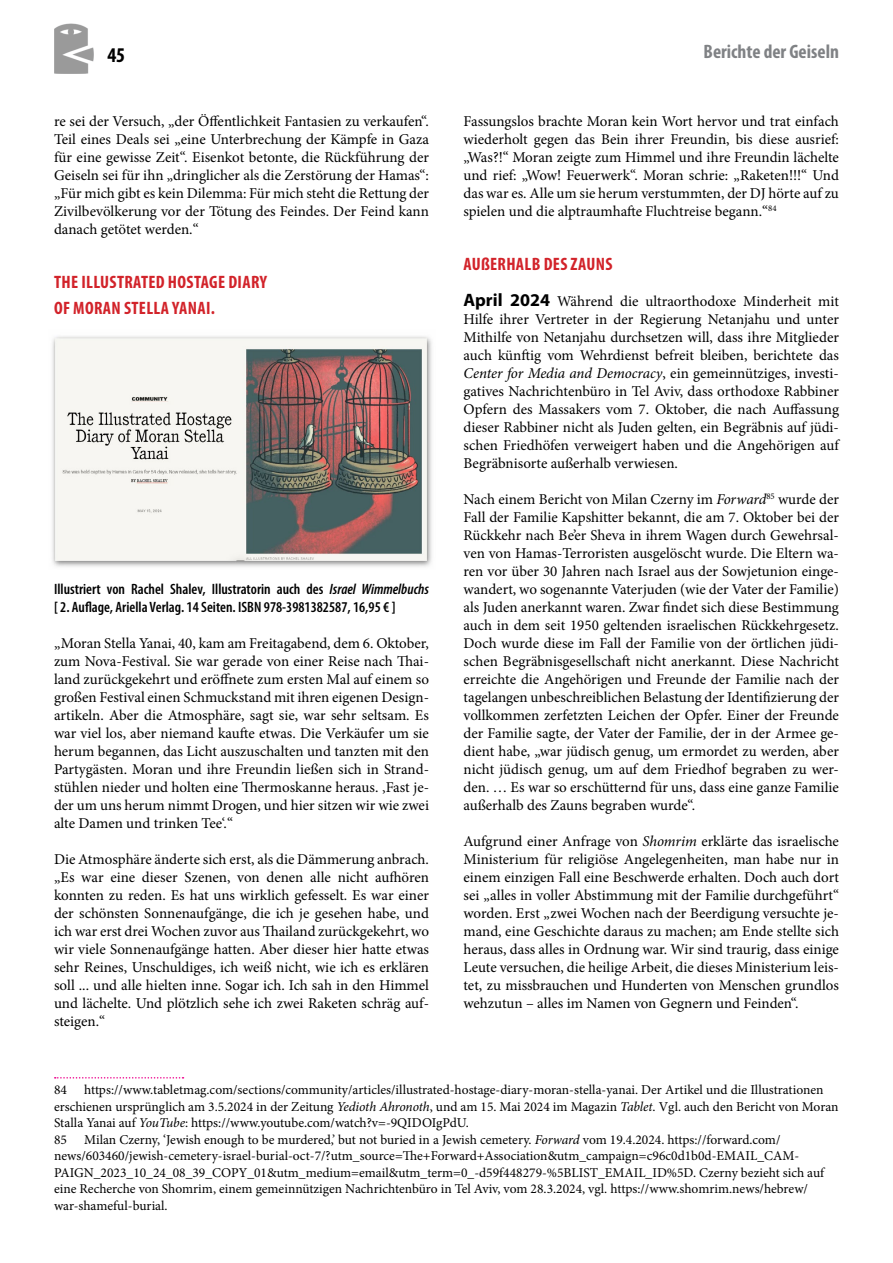
<style>
.page{position:relative;width:893px;height:1263px;background:#fff}
.page>*{position:absolute;margin:0;border:0;box-sizing:border-box;transform-origin:0 0}
.t1{font:700 condensed 21px "Myriad Pro";color:#000}
.t2{font:700 condensed 19.5px "Myriad Pro";color:#808285}
.Überschrift_3{font:700 condensed 18px/25.5px "Myriad Pro";letter-spacing:.02em;color:#d2232a}
.Fleißtext{font:15px/18px "Minion Pro";color:#000;text-align:justify}
.Bildunterschrift{font:600 condensed 15px/18px "Myriad Pro";color:#000}
.Footnote{font:13.5px/16.5px "Minion Pro";color:#000}
.s1{font-style:italic}
.s2{font-family:"Myriad Pro";font-weight:700;font-size:18px}
</style>
<div class="page">
<img style="left:54px;top:23px;width:39px;height:51px">
<svg style="left:55px;top:1077px;width:129px;height:1px"></svg>
<img style="left:52px;top:336px;width:380px;height:231px">
<h1 class="t1" style="left:107px;top:42px;width:19px">45</h1>
<h2 class="t2" style="left:704px;top:40px;width:137px">Berichte der Geiseln</h2>
<p class="Fleißtext" style="left:54px;top:112px;width:377px">re sei der Versuch, „der Öffentlichkeit Fantasien zu verkaufen“.<br>Teil eines Deals sei „eine Unterbrechung der Kämpfe in Gaza für eine gewisse Zeit“. Eisenkot betonte, die Rückführung der Geiseln sei für ihn „dringlicher als die Zerstörung der Hamas“: „Für mich gibt es kein Dilemma: Für mich steht die Rettung der Zivilbevölkerung vor der Tötung des Feindes. Der Feind kann danach getötet werden.“</p>
<p class="Überschrift_3" style="left:54px;top:269px;width:215px">THE ILLUSTRATED HOSTAGE DIARY<br>OF MORAN STELLA YANAI.</p>
<p class="Bildunterschrift" style="left:54px;top:580px;width:377px">Illustriert von Rachel Shalev, Illustratorin auch des <span class="s1">Israel Wimmelbuchs </span>[ 2. Auflage, Ariella Verlag. 14 Seiten. ISBN 978-3981382587, 16,95 € ]</p>
<p class="Fleißtext" style="left:54px;top:634px;width:377px">„Moran Stella Yanai, 40, kam am Freitagabend, dem 6. Oktober, zum Nova-Festival. Sie war gerade von einer Reise nach Thai&shy;land zurückgekehrt und eröffnete zum ersten Mal auf einem so großen Festival einen Schmuckstand mit ihren eigenen Design&shy;artikeln. Aber die Atmosphäre, sagt sie, war sehr seltsam. Es war viel los, aber niemand kaufte etwas. Die Verkäufer um sie herum begannen, das Licht auszuschalten und tanzten mit den Partygästen. Moran und ihre Freundin ließen sich in Strand&shy;stühlen nieder und holten eine Thermoskanne heraus. ‚Fast je&shy;der um uns herum nimmt Drogen, und hier sitzen wir wie zwei alte Damen und trinken Tee‘.“</p>
<p class="Fleißtext" style="left:54px;top:850px;width:377px">Die Atmosphäre änderte sich erst, als die Dämmerung anbrach. „Es war eine dieser Szenen, von denen alle nicht aufhören konnten zu reden. Es hat uns wirklich gefesselt. Es war einer der schönsten Sonnenaufgänge, die ich je gesehen habe, und ich war erst drei Wochen zuvor aus Thailand zurückgekehrt, wo wir viele Sonnenaufgänge hatten. Aber dieser hier hatte etwas sehr Reines, Unschuldiges, ich weiß nicht, wie ich es erklären soll ... und alle hielten inne. Sogar ich. Ich sah in den Himmel und lächelte. Und plötzlich sehe ich zwei Raketen schräg auf&shy;steigen.“</p>
<p class="Fleißtext" style="left:463px;top:112px;width:377px">Fassungslos brachte Moran kein Wort hervor und trat einfach wiederholt gegen das Bein ihrer Freundin, bis diese ausrief: „Was?!“ Moran zeigte zum Himmel und ihre Freundin lächelte und rief: „Wow! Feuerwerk“. Moran schrie: „Raketen!!!“ Und das war es. Alle um sie herum verstummten, der DJ hörte auf zu spielen und die alptraumhafte Fluchtreise begann.“<sup>84</sup></p>
<p class="Überschrift_3" style="left:463px;top:251px;width:151px">AUSERHALB DES ZAUNS</p>
<p class="Fleißtext" style="left:463px;top:292px;width:377px"><span class="s2">April 2024</span> Während die ultraorthodoxe Minderheit mit Hilfe ihrer Vertreter in der Regierung Netanjahu und unter Mithilfe von Netanjahu durchsetzen will, dass ihre Mitglieder auch künftig vom Wehrdienst befreit bleiben, berichtete das <span class="s1">Center for Media and Democracy</span>, ein gemeinnütziges, investi&shy;gatives Nachrichtenbüro in Tel Aviv, dass orthodoxe Rabbiner Opfern des Massakers vom 7. Oktober, die nach Auffassung dieser Rabbiner nicht als Juden gelten, ein Begräbnis auf jüdi&shy;schen Friedhöfen verweigert haben und die Angehörigen auf Begräbnisorte außerhalb verwiesen.</p>
<p class="Fleißtext" style="left:463px;top:490px;width:377px">Nach einem Bericht von Milan Czerny im <span class="s1">Forward</span><sup>85</sup> wurde der Fall der Familie Kapshitter bekannt, die am 7. Oktober bei der Rückkehr nach Be’er Sheva in ihrem Wagen durch Gewehrsal&shy;ven von Hamas-Terroristen ausgelöscht wurde. Die Eltern wa&shy;ren vor über 30 Jahren nach Israel aus der Sowjetunion einge&shy;wandert, wo sogenannte Vaterjuden (wie der Vater der Familie) als Juden anerkannt waren. Zwar findet sich diese Bestimmung auch in dem seit 1950 geltenden israelischen Rückkehrgesetz.<br>Doch wurde diese im Fall der Familie von der örtlichen jüdi&shy;schen Begräbnisgesellschaft nicht anerkannt. Diese Nachricht erreichte die Angehörigen und Freunde der Familie nach der tagelangen unbeschreiblichen Belastung der Identifizierung der vollkommen zerfetzten Leichen der Opfer. Einer der Freunde der Familie sagte, der Vater der Familie, der in der Armee ge&shy;dient habe, „war jüdisch genug, um ermordet zu werden, aber nicht jüdisch genug, um auf dem Friedhof begraben zu wer&shy;den. … Es war so erschütternd für uns, dass eine ganze Familie außerhalb des Zauns begraben wurde“.</p>
<p class="Fleißtext" style="left:463px;top:832px;width:377px">Aufgrund einer Anfrage von <span class="s1">Shomrim</span> erklärte das israelische Ministerium für religiöse Angelegenheiten, man habe nur in einem einzigen Fall eine Beschwerde erhalten. Doch auch dort sei „alles in voller Abstimmung mit der Familie durchgeführt“ worden. Erst „zwei Wochen nach der Beerdigung versuchte je&shy;mand, eine Geschichte daraus zu machen; am Ende stellte sich heraus, dass alles in Ordnung war. Wir sind traurig, dass einige Leute versuchen, die heilige Arbeit, die dieses Ministerium leis&shy;tet, zu missbrauchen und Hunderten von Menschen grundlos wehzutun – alles im Namen von Gegnern und Feinden“.</p>
<p class="Footnote" style="left:54px;top:1082px;width:786px;text-indent:30px">https://www.tabletmag.com/sections/community/articles/illustrated-hostage-diary-moran-stella-yanai. Der Artikel und die Illustrationen erschienen ursprünglich am 3.5.2024 in der Zeitung <span class="s1">Yedioth Ahronoth</span>, und am 15. Mai 2024 im Magazin <span class="s1">Tablet</span>. Vgl. auch den Bericht von Moran<br>Stalla Yanai auf <span class="s1">YouTube</span>: https://www.youtube.com/watch?v=-9QIDOIgPdU.</p>
<p class="Footnote" style="left:54px;top:1131px;width:14px">85</p>
<p class="Footnote" style="left:54px;top:1082px;width:14px">84</p>
<p class="Footnote" style="left:54px;top:1131px;width:772px;text-indent:30px">Milan Czerny, ‘Jewish enough to be murdered,’ but not buried in a Jewish cemetery. <span class="s1">Forward</span> vom 19.4.2024. https://forward.com/ news/603460/jewish-cemetery-israel-burial-oct-7/?utm_source=The+Forward+Association&amp;utm_campaign=c96c0d1b0d-EMAIL_CAM-PAIGN_2023_10_24_08_39_COPY_01&amp;utm_medium=email&amp;utm_term=0_-d59f448279-%5BLIST_EMAIL_ID%5D. Czerny bezieht sich auf eine Recherche von Shomrim, einem gemeinnützigen Nachrichtenbüro in Tel Aviv, vom 28.3.2024, vgl. https://www.shomrim.news/hebrew/ war-shameful-burial.</p>
</div>
